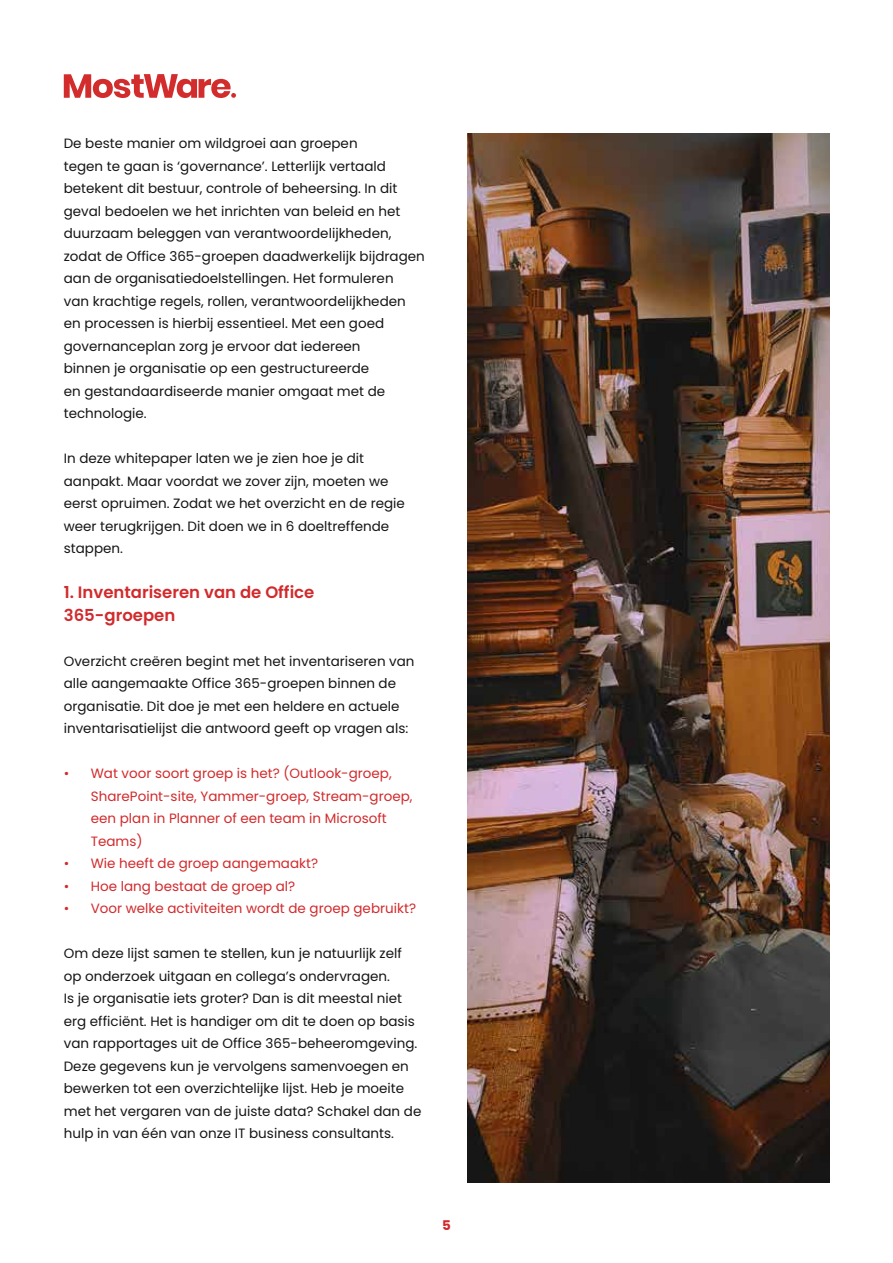
<style>
.page{position:relative;width:893px;height:1263px;background:#fff}
.page>*{position:absolute;margin:0;border:0;box-sizing:border-box;transform-origin:0 0}
.t1{font:600 16.5px/22.5px "Poppins";color:#d22a2c}
.t2{font:13.5px/22.5px "Poppins";color:#151515}
.t3{font:13.5px/22.5px "Poppins";color:#d22a2c}
.t4{font:700 13.5px "Poppins";color:#d22a2c}
</style>
<div class="page">
<svg style="left:64px;top:74px;width:172px;height:24px"></svg>
<img style="left:468px;top:134px;width:361px;height:1048px">
<p class="t2" style="left:64px;top:132px;width:363px">De beste manier om wildgroei aan groepen<br>tegen te gaan is ‘governance’. Letterlijk vertaald betekent dit bestuur, controle of beheersing. In dit geval bedoelen we het inrichten van beleid en het duurzaam beleggen van verantwoordelijkheden, zodat de Office 365-groepen daadwerkelijk bijdragen aan de organisatiedoelstellingen. Het formuleren<br>van krachtige regels, rollen, verantwoordelijkheden en processen is hierbij essentieel. Met een goed governanceplan zorg je ervoor dat iedereen<br>binnen je organisatie op een gestructureerde<br>en gestandaardiseerde manier omgaat met de technologie.</p>
<p class="t2" style="left:64px;top:447px;width:343px">In deze whitepaper laten we je zien hoe je dit aanpakt. Maar voordat we zover zijn, moeten we eerst opruimen. Zodat we het overzicht en de regie weer terugkrijgen. Dit doen we in 6 doeltreffende stappen.</p>
<p class="t1" style="left:64px;top:581px;width:252px">1. Inventariseren van de Office<br>365-groepen</p>
<p class="t2" style="left:64px;top:650px;width:352px">Overzicht creëren begint met het inventariseren van alle aangemaakte Office 365-groepen binnen de organisatie. Dit doe je met een heldere en actuele inventarisatielijst die antwoord geeft op vragen als:</p>
<p class="t3" style="left:91px;top:762px;width:323px;text-indent:-27px">• Wat voor soort groep is het? (Outlook-groep, SharePoint-site, Yammer-groep, Stream-groep, een plan in Planner of een team in Microsoft Teams)</p>
<p class="t3" style="left:64px;top:852px;width:256px">• Wie heeft de groep aangemaakt?</p>
<p class="t3" style="left:64px;top:875px;width:233px">• Hoe lang bestaat de groep al?</p>
<p class="t3" style="left:64px;top:897px;width:354px">• Voor welke activiteiten wordt de groep gebruikt?</p>
<p class="t2" style="left:64px;top:942px;width:359px">Om deze lijst samen te stellen, kun je natuurlijk zelf op onderzoek uitgaan en collega’s ondervragen.<br>Is je organisatie iets groter? Dan is dit meestal niet erg efficiënt. Het is handiger om dit te doen op basis van rapportages uit de Office 365-beheeromgeving.<br>Deze gegevens kun je vervolgens samenvoegen en bewerken tot een overzichtelijke lijst. Heb je moeite met het vergaren van de juiste data? Schakel dan de hulp in van één van onze IT business consultants.</p>
<p class="t4" style="left:442px;top:1217px;width:10px">5</p>
</div>
